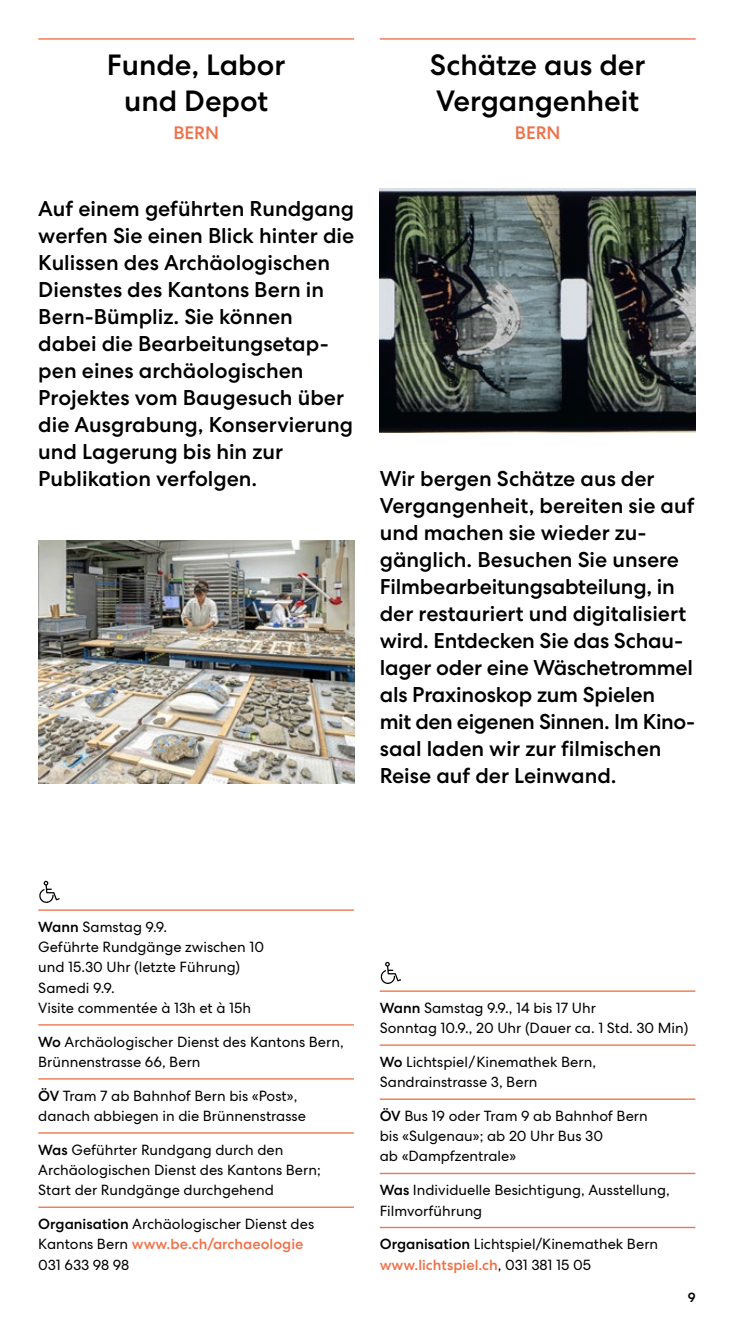
<style>
.page{position:relative;width:734px;height:1340px;background:#fff}
.page>*{position:absolute;margin:0;border:0;box-sizing:border-box;transform-origin:0 0}
.t1{font:500 29.25px/35.1px "Centra No 2";color:#000;text-align:center}
.t2{font:500 21.38px/27px "Centra No 2";color:#000}
.t3{font:500 18px "Centra No 2";color:#ee724b}
.t4{font:14.62px/20.2px "Centra No 2";color:#000}
.t5{font:500 13.5px "Centra No 2";color:#000}
.s1{font-weight:500}
.s2{font-weight:500;color:#ee724b}
</style>
<div class="page">
<img style="left:379px;top:189px;width:316px;height:243px">
<hr style="left:379px;top:990px;width:316px;height:1px;background:#ee724b">
<hr style="left:379px;top:1044px;width:316px;height:1px;background:#ee724b">
<hr style="left:379px;top:1098px;width:316px;height:1px;background:#ee724b">
<hr style="left:379px;top:1172px;width:316px;height:2px;background:#ee724b">
<hr style="left:379px;top:1226px;width:316px;height:2px;background:#ee724b">
<hr style="left:38px;top:38px;width:316px;height:2px;background:#ee724b">
<hr style="left:379px;top:38px;width:316px;height:2px;background:#ee724b">
<img style="left:38px;top:540px;width:316px;height:243px">
<hr style="left:38px;top:909px;width:316px;height:1px;background:#ee724b">
<hr style="left:38px;top:1024px;width:316px;height:1px;background:#ee724b">
<hr style="left:38px;top:1078px;width:316px;height:1px;background:#ee724b">
<hr style="left:38px;top:1132px;width:316px;height:1px;background:#ee724b">
<hr style="left:38px;top:1206px;width:316px;height:1px;background:#ee724b">
<svg style="left:39px;top:880px;width:21px;height:23px"></svg>
<svg style="left:380px;top:961px;width:21px;height:23px"></svg>
<h1 class="t1" style="left:107px;top:48px;width:180px">Funde, Labor und Depot</h1>
<p class="t3" style="left:173px;top:122px;width:47px">BERN</p>
<p class="t2" style="left:38px;top:195px;width:317px">Auf einem geführten Rundgang werfen Sie einen Blick hinter die<br>Kulissen des Archäologischen<br>Dienstes des Kantons Bern in<br>Bern-Bümpliz. Sie können dabei die Bearbeitungsetap&shy;pen eines archäologischen<br>Projektes vom Baugesuch über die Ausgrabung, Konservierung und Lagerung bis hin zur<br>Publikation verfolgen.</p>
<h1 class="t1" style="left:430px;top:48px;width:217px;text-align:left">Schätze aus der<br>Vergangenheit</h1>
<p class="t3" style="left:515px;top:122px;width:47px">BERN</p>
<p class="t2" style="left:379px;top:465px;width:317px">Wir bergen Schätze aus der<br>Vergangenheit, bereiten sie auf und machen sie wieder zu&shy;gänglich. Besuchen Sie unsere<br>Filmbearbeitungsabteilung, in der restauriert und digitalisiert wird. Entdecken Sie das Schau&shy;lager oder eine Wäschetrommel als Praxinoskop zum Spielen<br>mit den eigenen Sinnen. Im Kino&shy;saal laden wir zur filmischen<br>Reise auf der Leinwand.</p>
<p class="t4" style="left:38px;top:916px;width:227px"><span class="s1">Wann</span> Samstag 9.9.<br>Geführte Rundgänge zwischen 10 und 15.30 Uhr (letzte Führung)<br>Samedi 9.9.<br>Visite commentée à 13h et à 15h</p>
<p class="t4" style="left:38px;top:1031px;width:307px"><span class="s1">Wo</span> Archäologischer Dienst des Kantons Bern,<br>Brünnenstrasse 66, Bern</p>
<p class="t4" style="left:38px;top:1085px;width:269px"><span class="s1">ÖV</span> Tram 7 ab Bahnhof Bern bis «Post», danach abbiegen in die Brünnenstrasse</p>
<p class="t4" style="left:38px;top:1139px;width:284px"><span class="s1">Was</span> Geführter Rundgang durch den<br>Archäologischen Dienst des Kantons Bern;<br>Start der Rundgänge durchgehend</p>
<p class="t4" style="left:38px;top:1213px;width:277px"><span class="s1">Organisation</span> Archäologischer Dienst des<br>Kantons Bern <span class="s2">www.be.ch/archaeologie<br></span>031 633 98 98</p>
<p class="t4" style="left:379px;top:997px;width:310px"><span class="s1">Wann</span> Samstag 9.9., 14 bis 17 Uhr<br>Sonntag 10.9., 20 Uhr (Dauer ca. 1 Std. 30 Min)</p>
<p class="t4" style="left:379px;top:1051px;width:218px"><span class="s1">Wo</span> Lichtspiel/Kinemathek Bern,<br>Sandrainstrasse 3, Bern</p>
<p class="t4" style="left:379px;top:1105px;width:269px"><span class="s1">ÖV</span> Bus 19 oder Tram 9 ab Bahnhof Bern bis «Sulgenau»; ab 20 Uhr Bus 30<br>ab «Dampfzentrale»</p>
<p class="t4" style="left:379px;top:1179px;width:291px"><span class="s1">Was</span> Individuelle Besichtigung, Ausstellung,<br>Filmvorführung</p>
<p class="t4" style="left:379px;top:1233px;width:280px"><span class="s1">Organisation</span> Lichtspiel/Kinemathek Bern <span class="s2">www.lichtspiel.ch</span>, 031 381 15 05</p>
<p class="t5" style="left:687px;top:1289px;width:9px">9</p>
</div>
